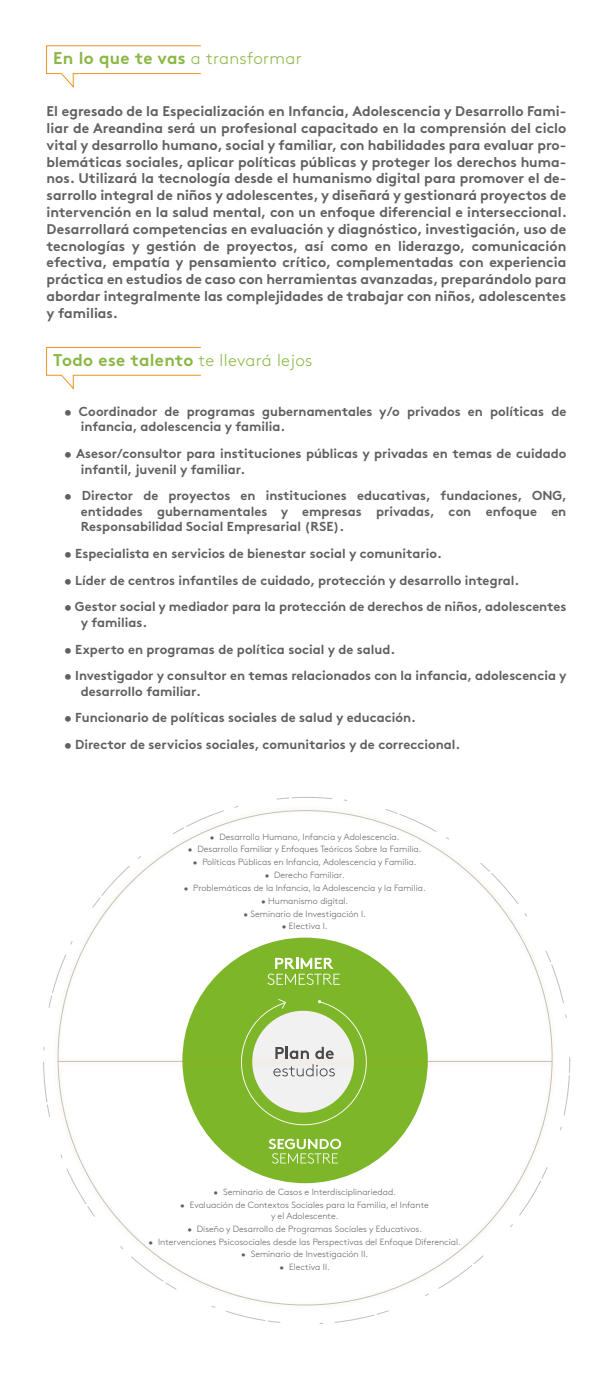
<style>
.page{position:relative;width:612px;height:1384px;background:#fff}
.page>*{position:absolute;margin:0;border:0;box-sizing:border-box;transform-origin:0 0}
.t1{font:700 17px "Brown Std";letter-spacing:.02em;color:#8bb744}
.t2{font:700 14px/16.8px "Brown Std";color:#606060;text-align:justify}
.t3{font:700 13px/15.6px "Brown Std";color:#606060}
.t4{font:300 9px/10.8px "Brown Std";color:#626261;text-align:center}
.s1{font-weight:300}
</style>
<div class="page">
<svg style="left:46px;top:45px;width:155px;height:43px"></svg>
<svg style="left:46px;top:346px;width:155px;height:44px"></svg>
<img style="left:43px;top:797px;width:528px;height:527px">
<p class="t1" style="left:53px;top:48px;width:250px">En lo que te vas <span class="s1">a transformar</span></p>
<p class="t2" style="left:47px;top:103px;width:522px">El egresado de la Especialización en Infancia, Adolescencia y Desarrollo Fami&shy;liar de Areandina será un profesional capacitado en la comprensión del ciclo vital y desarrollo humano, social y familiar, con habilidades para evaluar pro&shy;blemáticas sociales, aplicar políticas públicas y proteger los derechos huma&shy;nos. Utilizará la tecnología desde el humanismo digital para promover el de&shy;sarrollo integral de niños y adolescentes, y diseñará y gestionará proyectos de intervención en la salud mental, con un enfoque diferencial e interseccional.<br>Desarrollará competencias en evaluación y diagnóstico, investigación, uso de tecnologías y gestión de proyectos, así como en liderazgo, comunicación efectiva, empatía y pensamiento crítico, complementadas con experiencia práctica en estudios de caso con herramientas avanzadas, preparándolo para abordar integralmente las complejidades de trabajar con niños, adolescentes y familias.</p>
<p class="t1" style="left:53px;top:349px;width:261px">Todo ese talento <span class="s1">te llevará lejos</span></p>
<p class="t3" style="left:81px;top:403px;width:487px;text-indent:-17px">• Coordinador de programas gubernamentales y/o privados en políticas de infancia, adolescencia y familia.</p>
<p class="t3" style="left:81px;top:445px;width:487px;text-indent:-17px">• Asesor/consultor para instituciones públicas y privadas en temas de cuidado infantil, juvenil y familiar.</p>
<p class="t3" style="left:81px;top:487px;width:488px;text-align:justify;text-indent:-17px">• Director de proyectos en instituciones educativas, fundaciones, ONG, entidades gubernamentales y empresas privadas, con enfoque en Responsabilidad Social Empresarial (RSE).</p>
<p class="t3" style="left:64px;top:545px;width:379px">• Especialista en servicios de bienestar social y comunitario.</p>
<p class="t3" style="left:64px;top:572px;width:457px">• Líder de centros infantiles de cuidado, protección y desarrollo integral.</p>
<p class="t3" style="left:81px;top:598px;width:487px;text-indent:-17px">• Gestor social y mediador para la protección de derechos de niños, adolescentes y familias.</p>
<p class="t3" style="left:64px;top:641px;width:333px">• Experto en programas de política social y de salud.</p>
<p class="t3" style="left:81px;top:667px;width:487px;text-indent:-17px">• Investigador y consultor en temas relacionados con la infancia, adolescencia y desarrollo familiar.</p>
<p class="t3" style="left:64px;top:709px;width:353px">• Funcionario de políticas sociales de salud y educación.</p>
<p class="t3" style="left:64px;top:736px;width:398px">• Director de servicios sociales, comunitarios y de correccional.</p>
<p class="t4" style="left:210px;top:831px;width:191px">• Desarrollo Humano, Infancia y Adolescencia.</p>
<p class="t4" style="left:188px;top:844px;width:235px">• Desarrollo Familiar y Enfoques Teóricos Sobre la Familia.</p>
<p class="t4" style="left:193px;top:856px;width:225px">• Políticas Públicas en Infancia, Adolescencia y Familia.</p>
<p class="t4" style="left:265px;top:869px;width:82px">• Derecho Familiar.</p>
<p class="t4" style="left:184px;top:882px;width:244px">• Problemáticas de la Infancia, la Adolescencia y la Familia.</p>
<p class="t4" style="left:261px;top:895px;width:89px">• Humanismo digital.</p>
<p class="t4" style="left:243px;top:907px;width:124px">• Seminario de Investigación I.</p>
<p class="t4" style="left:282px;top:920px;width:47px">• Electiva I.</p>
<p class="t4" style="left:213px;top:1186px;width:184px">• Seminario de Casos e Interdisciplinariedad.</p>
<p class="t4" style="left:180px;top:1199px;width:250px">• Evaluación de Contextos Sociales para la Familia, el Infante y el Adolescente.</p>
<p class="t4" style="left:187px;top:1223px;width:236px">• Diseño y Desarrollo de Programas Sociales y Educativos.</p>
<p class="t4" style="left:149px;top:1235px;width:314px">• Intervenciones Psicosociales desde las Perspectivas del Enfoque Diferencial.</p>
<p class="t4" style="left:241px;top:1248px;width:129px">• Seminario de Investigación II.</p>
<p class="t4" style="left:280px;top:1261px;width:52px">• Electiva II.</p>
</div>
